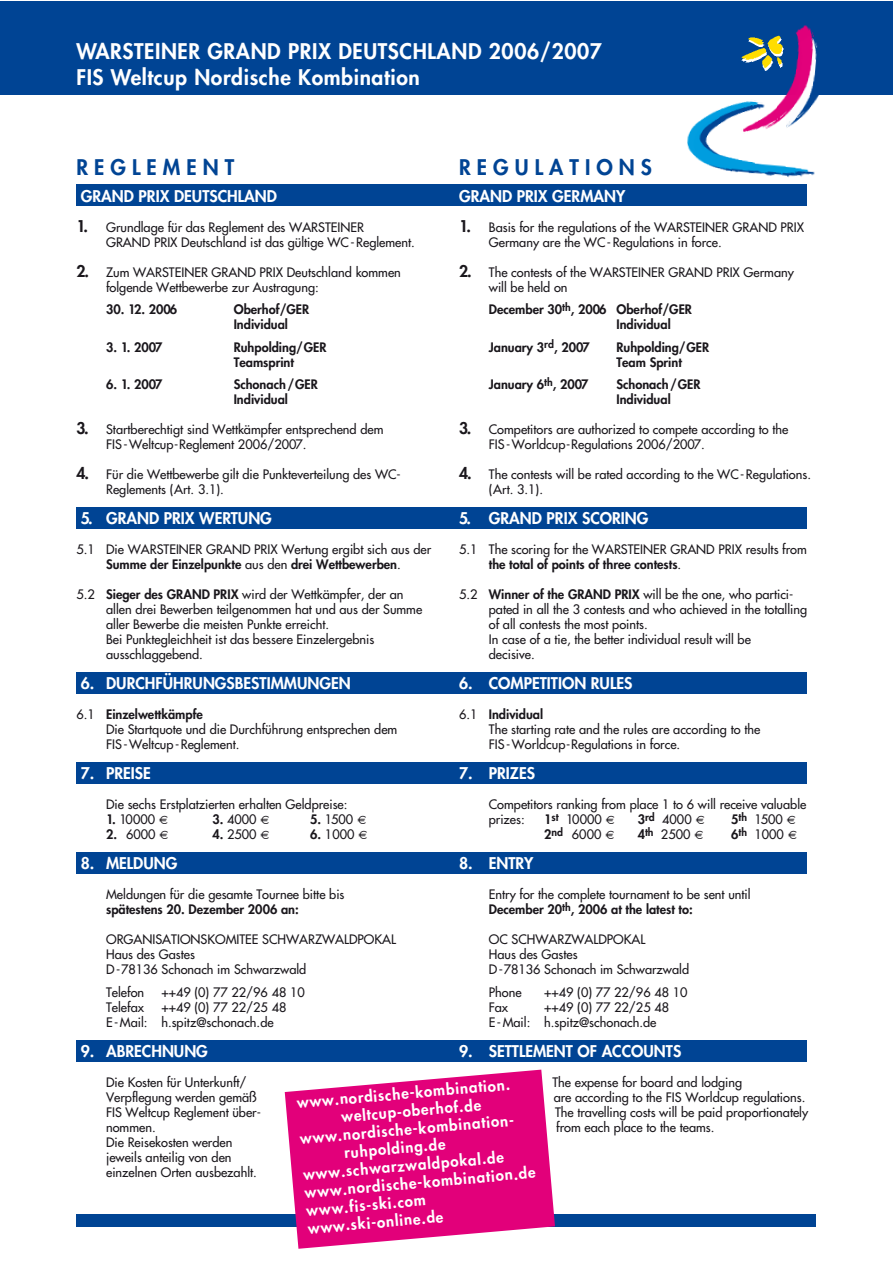
<style>
.page{position:relative;width:893px;height:1263px;background:#fff}
.page>*{position:absolute;margin:0;border:0;box-sizing:border-box;transform-origin:0 0}
.t1{font:800 21px/25.5px "Futura";letter-spacing:.03em;color:#fff}
.t2{font:800 21px "Futura";color:#004494}
.t3{font:800 15.75px "Futura";color:#fff}
.t4{font:800 15px "Futura";color:#fff}
.t5{font:12.75px/15px "Futura";color:#1a171c}
.t6{font:800 12.75px/15px "Futura";color:#1a171c}
.s1{font-weight:800;font-size:15.75px}
.s2{font-weight:800}
</style>
<div class="page">
<div style="left:76px;top:1214px;width:740px;height:13px;background:#004494"></div>
<div style="left:76px;top:184px;width:731px;height:22px;background:#004494"></div>
<div style="left:76px;top:508px;width:731px;height:21px;background:#004494"></div>
<div style="left:76px;top:673px;width:731px;height:21px;background:#004494"></div>
<div style="left:76px;top:763px;width:731px;height:21px;background:#004494"></div>
<div style="left:76px;top:853px;width:731px;height:21px;background:#004494"></div>
<div style="left:76px;top:1041px;width:731px;height:21px;background:#004494"></div>
<div style="left:0;top:2px;width:892px;height:93px;background:#004494"></div>
<img style="left:764px;top:25px;width:52px;height:70px">
<img style="left:763px;top:68px;width:20px;height:2px">
<img style="left:741px;top:35px;width:42px;height:33px">
<img style="left:687px;top:95px;width:131px;height:83px">
<svg style="left:285px;top:1070px;width:270px;height:179px;fill:#e2007a"></svg>
<h1 class="t1" style="left:76px;top:40px;width:527px">WARSTEINER GRAND PRIX DEUTSCHLAND 2006/2007<br>FIS Weltcup Nordische Kombination</h1>
<h1 class="t2" style="left:76px;top:157px;width:159px">R E G L E M E N T</h1>
<h1 class="t2" style="left:459px;top:157px;width:194px">R E G U L A T I O N S</h1>
<p class="t3" style="left:81px;top:188px;width:197px">GRAND PRIX DEUTSCHLAND</p>
<p class="t5" style="left:106px;top:220px;width:310px;text-indent:-30px"><span class="s1">1.</span> Grundlage für das Reglement des WARSTEINER<br>GRAND PRIX Deutschland ist das gültige WC-Reglement.</p>
<p class="t5" style="left:106px;top:265px;width:296px;text-indent:-30px"><span class="s1">2.</span> Zum WARSTEINER GRAND PRIX Deutschland kommen folgende Wettbewerbe zur Austragung:</p>
<p class="t6" style="left:106px;top:303px;width:73px">30. 12. 2006</p>
<p class="t6" style="left:234px;top:303px;width:77px">Oberhof/GER<br>Individual</p>
<p class="t6" style="left:106px;top:340px;width:58px">3. 1. 2007</p>
<p class="t6" style="left:234px;top:340px;width:94px">Ruhpolding/GER<br>Teamsprint</p>
<p class="t6" style="left:106px;top:378px;width:58px">6. 1. 2007</p>
<p class="t6" style="left:234px;top:378px;width:86px">Schonach/GER<br>Individual</p>
<p class="t5" style="left:106px;top:423px;width:279px;text-indent:-30px"><span class="s1">3.</span> Startberechtigt sind Wettkämpfer entsprechend dem<br>FIS-Weltcup-Reglement 2006/2007.</p>
<p class="t5" style="left:106px;top:468px;width:296px;text-indent:-30px"><span class="s1">4.</span> Für die Wettbewerbe gilt die Punkteverteilung des WC-<br>Reglements (Art. 3.1).</p>
<p class="t3" style="left:81px;top:511px;width:193px">5. GRAND PRIX WERTUNG</p>
<p class="t5" style="left:76px;top:543px;width:356px;text-align:center">5.1 Die WARSTEINER GRAND PRIX Wertung ergibt sich aus der<br><span class="s2">Summe der Einzelpunkte</span> aus den <span class="s2">drei Wettbewerben</span>.</p>
<p class="t5" style="left:106px;top:588px;width:318px;text-indent:-30px">5.2 <span class="s2">Sieger des GRAND PRIX</span> wird der Wettkämpfer, der an allen drei Bewerben teilgenommen hat und aus der Summe aller Bewerbe die meisten Punkte erreicht.<br>Bei Punktegleichheit ist das bessere Einzelergebnis ausschlaggebend.</p>
<p class="t3" style="left:81px;top:676px;width:271px">6. DURCHFÜHRUNGSBESTIMMUNGEN</p>
<p class="t5" style="left:106px;top:708px;width:293px;text-indent:-30px">6.1 <span class="s2">Einzelwettkämpfe<br></span>Die Startquote und die Durchführung entsprechen dem<br>FIS-Weltcup-Reglement.</p>
<p class="t3" style="left:81px;top:766px;width:71px">7. PREISE</p>
<p class="t5" style="left:106px;top:798px;width:243px">Die sechs Erstplatzierten erhalten Geldpreise:</p>
<p class="t5" style="left:106px;top:813px;width:50px"><span class="s2">1.</span> 10000</p>
<p class="t5" style="left:212px;top:813px;width:46px"><span class="s2">3.</span> 4000</p>
<p class="t5" style="left:310px;top:813px;width:45px"><span class="s2">5.</span> 1500</p>
<p class="t5" style="left:106px;top:828px;width:51px"><span class="s2">2.</span> 6000</p>
<p class="t5" style="left:212px;top:828px;width:46px"><span class="s2">4.</span> 2500</p>
<p class="t5" style="left:310px;top:828px;width:46px"><span class="s2">6.</span> 1000</p>
<p class="t3" style="left:81px;top:856px;width:98px">8. MELDUNG</p>
<p class="t5" style="left:106px;top:888px;width:240px">Meldungen für die gesamte Tournee bitte bis</p>
<p class="t6" style="left:106px;top:903px;width:194px">spätestens 20. Dezember 2006 an:</p>
<p class="t5" style="left:106px;top:933px;width:291px">ORGANISATIONSKOMITEE SCHWARZWALDPOKAL<br>Haus des Gastes<br>D-78136 Schonach im Schwarzwald</p>
<p class="t5" style="left:106px;top:985px;width:40px">Telefon</p>
<p class="t5" style="left:161px;top:985px;width:145px">++49 (0) 77 22/96 48 10</p>
<p class="t5" style="left:106px;top:1000px;width:39px">Telefax</p>
<p class="t3" style="left:459px;top:188px;width:168px">GRAND PRIX GERMANY</p>
<p class="t5" style="left:489px;top:220px;width:317px;text-indent:-30px"><span class="s1">1.</span> Basis for the regulations of the WARSTEINER GRAND PRIX<br>Germany are the WC-Regulations in force.</p>
<p class="t5" style="left:489px;top:265px;width:307px;text-indent:-30px"><span class="s1">2.</span> The contests of the WARSTEINER GRAND PRIX Germany will be held on</p>
<p class="t6" style="left:616px;top:303px;width:77px;text-indent:-128px">December 30<sup>th</sup>, 2006 Oberhof/GER<br>Individual</p>
<p class="t6" style="left:489px;top:340px;width:102px">January 3<sup>rd</sup>, 2007</p>
<p class="t6" style="left:616px;top:340px;width:94px">Ruhpolding/GER<br>Team Sprint</p>
<p class="t6" style="left:489px;top:378px;width:101px">January 6<sup>th</sup>, 2007</p>
<p class="t6" style="left:616px;top:378px;width:86px">Schonach/GER<br>Individual</p>
<p class="t5" style="left:489px;top:423px;width:301px;text-indent:-30px"><span class="s1">3.</span> Competitors are authorized to compete according to the<br>FIS-Worldcup-Regulations 2006/2007.</p>
<p class="t5" style="left:489px;top:468px;width:324px;text-indent:-30px"><span class="s1">4.</span> The contests will be rated according to the WC-Regulations. (Art. 3.1).</p>
<p class="t3" style="left:459px;top:511px;width:191px">5. GRAND PRIX SCORING</p>
<p class="t5" style="left:489px;top:543px;width:319px;text-indent:-30px">5.1 The scoring for the WARSTEINER GRAND PRIX results from <span class="s2">the total of points of three contests</span>.</p>
<p class="t5" style="left:489px;top:588px;width:320px;text-indent:-30px">5.2 <span class="s2">Winner of the GRAND PRIX</span> will be the one, who partici&shy;pated in all the 3 contests and who achieved in the totalling of all contests the most points.<br>In case of a tie, the better individual result will be<br>decisive.</p>
<p class="t3" style="left:459px;top:676px;width:175px">6. COMPETITION RULES</p>
<p class="t5" style="left:489px;top:708px;width:273px;text-indent:-30px">6.1 <span class="s2">Individual<br></span>The starting rate and the rules are according to the<br>FIS-Worldcup-Regulations in force.</p>
<p class="t3" style="left:459px;top:766px;width:77px">7. PRIZES</p>
<p class="t5" style="left:489px;top:798px;width:319px">Competitors ranking from place 1 to 6 will receive valuable prizes:</p>
<p class="t5" style="left:544px;top:813px;width:59px"><span class="s2">1</span><sup>st</sup> 10000</p>
<p class="t5" style="left:638px;top:813px;width:55px"><span class="s2">3</span><sup>rd</sup> 4000</p>
<p class="t5" style="left:731px;top:813px;width:53px"><span class="s2">5</span><sup>th</sup> 1500</p>
<p class="t5" style="left:544px;top:828px;width:59px"><span class="s2">2</span><sup>nd</sup> 6000</p>
<p class="t5" style="left:638px;top:828px;width:54px"><span class="s2">4</span><sup>th</sup> 2500</p>
<p class="t5" style="left:731px;top:828px;width:54px"><span class="s2">6</span><sup>th</sup> 1000</p>
<p class="t3" style="left:459px;top:856px;width:76px">8. ENTRY</p>
<p class="t5" style="left:489px;top:888px;width:263px">Entry for the complete tournament to be sent until<br><span class="s2">December 20</span><sup>th</sup><span class="s2">, 2006 at the latest to:</span></p>
<p class="t5" style="left:489px;top:933px;width:202px">OC SCHWARZWALDPOKAL<br>Haus des Gastes<br>D-78136 Schonach im Schwarzwald</p>
<p class="t5" style="left:489px;top:985px;width:34px">Phone</p>
<p class="t5" style="left:544px;top:985px;width:145px">++49 (0) 77 22/96 48 10</p>
<p class="t5" style="left:489px;top:1000px;width:21px">Fax</p>
<p class="t5" style="left:489px;top:1000px;width:182px;text-indent:55px">++49 (0) 77 22/25 48<br>E-Mail: h.spitz@schonach.de</p>
<p class="t3" style="left:459px;top:1043px;width:224px">9. SETTLEMENT OF ACCOUNTS</p>
<p class="t5" style="left:552px;top:1075px;width:257px">The expense for board and lodging<br>are according to the FIS Worldcup regulations.<br>The travelling costs will be paid proportionately from each place to the teams.</p>
<p class="t5" style="left:106px;top:1000px;width:182px;text-indent:55px">++49 (0) 77 22/25 48<br>E-Mail: h.spitz@schonach.de</p>
<p class="t3" style="left:81px;top:1043px;width:129px">9. ABRECHNUNG</p>
<p class="t5" style="left:106px;top:1075px;width:156px">Die Kosten für Unterkunft/<br>Verpflegung werden gemäß<br>FIS Weltcup Reglement über&shy;nommen.<br>Die Reisekosten werden jeweils anteilig von den einzelnen Orten ausbezahlt.</p>
<p class="t4" style="left:296px;top:1096px;width:215px;rotate:-5deg">www.nordische-kombination.</p>
<p class="t4" style="left:341px;top:1110px;width:142px;rotate:-5deg">weltcup-oberhof.de</p>
<p class="t4" style="left:299px;top:1131px;width:219px;rotate:-5deg">www.nordische-kombination-</p>
<p class="t4" style="left:344px;top:1146px;width:103px;rotate:-5deg">ruhpolding.de</p>
<p class="t4" style="left:303px;top:1167px;width:203px;rotate:-5deg">www.schwarzwaldpokal.de</p>
<p class="t4" style="left:304px;top:1185px;width:233px;rotate:-5deg">www.nordische-kombination.de</p>
<p class="t4" style="left:306px;top:1203px;width:121px;rotate:-5deg">www.fis-ski.com</p>
<p class="t4" style="left:307px;top:1221px;width:137px;rotate:-5deg">www.ski-online.de</p>
</div>
